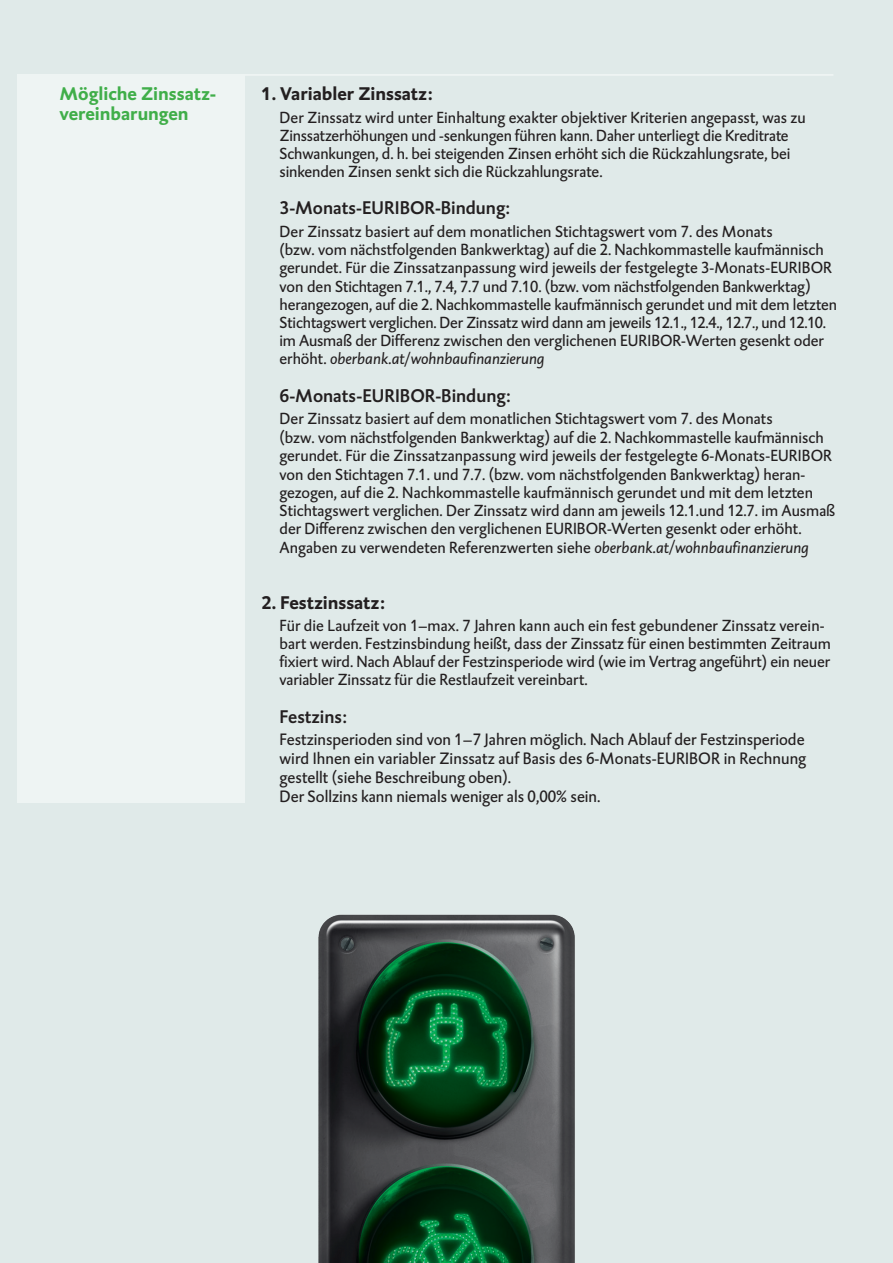
<style>
.page{position:relative;width:893px;height:1263px;background:#e0eae9}
.page>*{position:absolute;margin:0;border:0;box-sizing:border-box;transform-origin:0 0}
.t1{font:500 18.75px "DTL Caspari ETOT";color:#231f20}
.t2{font:700 18.75px "DTL Caspari ETOT";color:#231f20}
.t3{font:700 18.75px/20.2px "DTL Caspari ETOT";color:#40ae49}
.t4{font:16.95px/18.8px "DTL Caspari ETOT";color:#231f20}
.t5{font:16.5px/18.3px "DTL Caspari ETOT";color:#231f20}
.s1{font-size:16.95px}
.s2{font-style:italic}
.s3{font-size:16.5px}
</style>
<div class="page">
<div style="left:17px;top:74px;width:227px;height:728px;background:#eef4f3"></div>
<hr style="left:17px;top:74px;width:816px;height:2px;background:#eef4f3">
<img style="left:318px;top:914px;width:257px;height:349px">
<p class="t3" style="left:60px;top:83px;width:158px">Mögliche Zinssatz&shy;vereinbarungen</p>
<p class="t2" style="left:262px;top:81px;width:173px">1. Variabler Zinssatz:</p>
<p class="t5" style="left:279px;top:108px;width:528px">Der Zinssatz wird unter Einhaltung exakter objektiver Kriterien angepasst, was zu Zinssatzerhöhungen und -senkungen führen kann. Daher unterliegt die Kreditrate Schwankungen, d. h. bei steigenden Zinsen erhöht sich die Rückzahlungsrate, bei sinkenden Zinsen senkt sich die Rückzahlungsrate.</p>
<p class="t1" style="left:279px;top:196px;width:232px">3-Monats-EURIBOR-Bindung:</p>
<p class="t5" style="left:279px;top:222px;width:559px">Der Zinssatz basiert auf dem monatlichen Stichtagswert vom 7. des Monats<br>(bzw. vom nächstfolgenden Bankwerktag<span class="s1">)</span> auf die 2. Nachkommastelle kaufmännisch gerundet. Für die Zinssatzanpassung wird jeweils der festgelegte 3-Monats-EURIBOR von den Stichtagen 7.1., 7.4, 7.7 und 7.10. (bzw. vom nächstfolgenden Bankwerktag<span class="s1">) </span>herangezogen, auf die 2. Nachkommastelle kaufmännisch gerundet und mit dem letzten Stichtagswert verglichen. Der Zinssatz wird dann am jeweils 12.1., 12.4., 12.7., und 12.10. im Ausmaß der Differenz zwischen den verglichenen EURIBOR-Werten gesenkt oder erhöht. <span class="s2">oberbank.at/wohnbaufinanzierung</span></p>
<p class="t1" style="left:279px;top:383px;width:232px">6-Monats-EURIBOR-Bindung:</p>
<p class="t5" style="left:279px;top:409px;width:557px">Der Zinssatz basiert auf dem monatlichen Stichtagswert vom 7. des Monats<br>(bzw. vom nächstfolgenden Bankwerktag<span class="s1">)</span> auf die 2. Nachkommastelle kaufmännisch gerundet. Für die Zinssatzanpassung wird jeweils der festgelegte 6-Monats-EURIBOR von den Stichtagen 7.1. und 7.7. (bzw. vom nächstfolgenden Bankwerktag<span class="s1">)</span> heran&shy;gezogen, auf die 2. Nachkommastelle kaufmännisch gerundet und mit dem letzten Stichtagswert verglichen. Der Zinssatz wird dann am jeweils 12.1.und 12.7. im Ausmaß der Differenz zwischen den verglichenen EURIBOR-Werten gesenkt oder erhöht.<br>Angaben zu verwendeten Referenzwerten siehe <span class="s2">oberbank.at/wohnbaufinanzierung</span></p>
<p class="t2" style="left:261px;top:590px;width:125px">2. Festzinssatz:</p>
<p class="t5" style="left:279px;top:617px;width:553px">Für die Laufzeit von 1–max. 7 Jahren kann auch ein fest gebundener Zinssatz verein&shy;bart werden. Festzinsbindung heißt, dass der Zinssatz für einen bestimmten Zeitraum fixiert wird. Nach Ablauf der Festzinsperiode wird (wie im Vertrag angeführt<span class="s1">)</span> ein neuer variabler Zinssatz für die Restlaufzeit vereinbart.</p>
<p class="t1" style="left:279px;top:704px;width:69px">Festzins:</p>
<p class="t4" style="left:279px;top:730px;width:528px">Festzinsperioden sind von 1 –7 Jahren möglich. Nach Ablauf der Festzinsperiode wird Ihnen ein variabler Zinssatz auf Basis des 6-Monats-EURIBOR in Rechnung gestellt <span class="s3">(</span>siehe Beschreibung oben).<br>Der Sollzins kann niemals weniger als 0,00% sein.</p>
</div>
